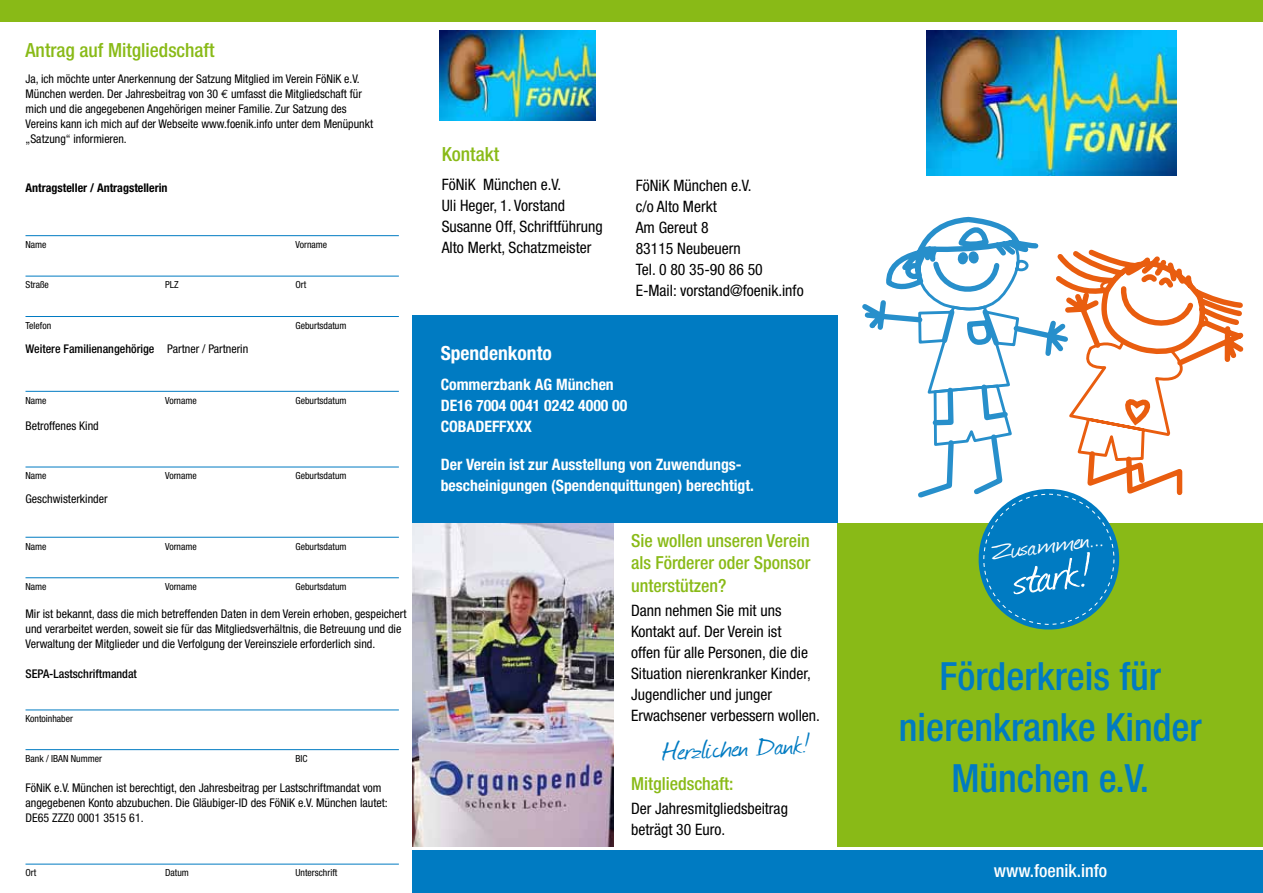
<style>
.page{position:relative;width:1263px;height:893px;background:#fff}
.page>*{position:absolute;margin:0;border:0;box-sizing:border-box;transform-origin:0 0}
.t1{font:51.45px "Journal";color:#fff;scale:1.2 1}
.t2{font:500 condensed 39px/51px "Helvetica Neue";color:#007bc2;text-align:center}
.t3{font:30.6px "Journal";color:#007bc2;scale:1.2 1}
.t4{font:29.25px "Journal";color:#fff;scale:1.2 1}
.t5{font:500 condensed 19.5px "Helvetica Neue";color:#89ba17}
.t6{font:700 condensed 19.5px "Helvetica Neue";color:#fff}
.t7{font:500 condensed 18px/22.5px "Helvetica Neue";color:#89ba17;text-align:justify}
.t8{font:500 condensed 18px "Helvetica Neue";color:#fff}
.t9{font:condensed 15.75px/21px "Helvetica Neue";color:#000}
.t10{font:700 condensed 15.75px/21px "Helvetica Neue";color:#fff}
.t11{font:condensed 12px/15px "Helvetica Neue";color:#000}
.t12{font:500 condensed 12px "Helvetica Neue";color:#000}
.t13{font:700 condensed 12px "Helvetica Neue";color:#000}
.t14{font:condensed 9.75px "Helvetica Neue";color:#000}
.s1{font-family:"Euro Mono";font-stretch:normal}
</style>
<div class="page">
<div style="left:412px;top:850px;width:851px;height:43px;background:#007bc2"></div>
<div style="left:412px;top:316px;width:426px;height:207px;background:#007bc2"></div>
<div style="left:838px;top:523px;width:425px;height:323px;background:#89ba17"></div>
<hr style="left:26px;top:235px;width:373px;height:1px;background:#007bc2">
<hr style="left:26px;top:276px;width:373px;height:1px;background:#007bc2">
<hr style="left:26px;top:316px;width:373px;height:1px;background:#007bc2">
<hr style="left:26px;top:391px;width:373px;height:1px;background:#007bc2">
<hr style="left:26px;top:710px;width:373px;height:1px;background:#007bc2">
<hr style="left:26px;top:749px;width:373px;height:1px;background:#007bc2">
<hr style="left:26px;top:864px;width:373px;height:1px;background:#007bc2">
<hr style="left:26px;top:467px;width:373px;height:1px;background:#007bc2">
<hr style="left:26px;top:537px;width:373px;height:1px;background:#007bc2">
<hr style="left:26px;top:577px;width:373px;height:1px;background:#007bc2">
<img style="left:926px;top:31px;width:251px;height:145px">
<img style="left:440px;top:31px;width:155px;height:89px">
<div style="left:0;top:0;width:1263px;height:21px;background:#89ba17"></div>
<svg style="left:862px;top:216px;width:382px;height:414px"></svg>
<img style="left:412px;top:523px;width:201px;height:323px">
<h3 class="t5" style="left:26px;top:38px;width:190px">Antrag auf Mitgliedschaft</h3>
<p class="t11" style="left:26px;top:72px;width:349px">Ja, ich möchte unter Anerkennung der Satzung Mitglied im Verein FöNiK e.V.<br>München werden. Der Jahresbeitrag von 30 <span class="s1">€</span> umfasst die Mitgliedschaft für mich und die angegebenen Angehörigen meiner Familie. Zur Satzung des Vereins kann ich mich auf der Webseite www.foenik.info unter dem Menüpunkt „Satzung“ informieren.</p>
<p class="t13" style="left:26px;top:181px;width:144px">Antragsteller / Antragstellerin</p>
<p class="t14" style="left:26px;top:239px;width:23px">Name</p>
<p class="t14" style="left:295px;top:239px;width:33px">Vorname</p>
<p class="t14" style="left:26px;top:279px;width:25px">Straße</p>
<p class="t14" style="left:165px;top:279px;width:15px">PLZ</p>
<p class="t14" style="left:296px;top:279px;width:12px">Ort</p>
<p class="t14" style="left:26px;top:320px;width:27px">Telefon</p>
<p class="t14" style="left:295px;top:320px;width:52px">Geburtsdatum</p>
<p class="t12" style="left:26px;top:342px;width:130px">Weitere Familienangehörige</p>
<p class="t11" style="left:167px;top:342px;width:83px">Partner / Partnerin</p>
<p class="t14" style="left:26px;top:395px;width:23px">Name</p>
<p class="t14" style="left:165px;top:395px;width:33px">Vorname</p>
<p class="t14" style="left:296px;top:395px;width:52px">Geburtsdatum</p>
<p class="t11" style="left:26px;top:418px;width:75px">Betroffenes Kind</p>
<p class="t14" style="left:26px;top:470px;width:23px">Name</p>
<p class="t14" style="left:165px;top:470px;width:33px">Vorname</p>
<p class="t14" style="left:296px;top:470px;width:52px">Geburtsdatum</p>
<p class="t11" style="left:26px;top:491px;width:84px">Geschwisterkinder</p>
<p class="t14" style="left:26px;top:540px;width:23px">Name</p>
<p class="t14" style="left:165px;top:540px;width:33px">Vorname</p>
<p class="t14" style="left:296px;top:540px;width:52px">Geburtsdatum</p>
<p class="t14" style="left:26px;top:581px;width:23px">Name</p>
<p class="t14" style="left:165px;top:581px;width:33px">Vorname</p>
<p class="t14" style="left:296px;top:581px;width:52px">Geburtsdatum</p>
<p class="t11" style="left:26px;top:606px;width:382px">Mir ist bekannt, dass die mich betreffenden Daten in dem Verein erhoben, gespeichert und verarbeitet werden, soweit sie für das Mitgliedsverhältnis, die Betreuung und die<br>Verwaltung der Mitglieder und die Verfolgung der Vereinsziele erforderlich sind.</p>
<p class="t12" style="left:26px;top:666px;width:113px">SEPA-Lastschriftmandat</p>
<p class="t14" style="left:26px;top:713px;width:49px">Kontoinhaber</p>
<p class="t14" style="left:26px;top:753px;width:78px">Bank / IBAN Nummer</p>
<p class="t14" style="left:295px;top:753px;width:14px">BIC</p>
<p class="t11" style="left:26px;top:780px;width:364px">FöNiK e.V. München ist berechtigt, den Jahresbeitrag per Lastschriftmandat vom angegebenen Konto abzubuchen. Die Gläubiger-ID des FöNiK e.V. München lautet:<br>DE65 ZZZ0 0001 3515 61.</p>
<p class="t14" style="left:26px;top:867px;width:12px">Ort</p>
<p class="t14" style="left:165px;top:867px;width:25px">Datum</p>
<p class="t14" style="left:296px;top:867px;width:43px">Unterschrift</p>
<h3 class="t5" style="left:442px;top:143px;width:59px">Kontakt</h3>
<h3 class="t9" style="left:442px;top:174px;width:162px">FöNiK München e.V.<br>Uli Heger, 1. Vorstand<br>Susanne Off, Schriftführung<br>Alto Merkt, Schatzmeister</h3>
<h3 class="t9" style="left:636px;top:175px;width:169px">FöNiK München e.V.<br>c/o Alto Merkt<br>Am Gereut 8<br>83115 Neubeuern<br>Tel. 0 80 35-90 86 50<br>E-Mail: vorstand@foenik.info</h3>
<h3 class="t6" style="left:441px;top:342px;width:113px">Spendenkonto</h3>
<h3 class="t10" style="left:441px;top:374px;width:188px">Commerzbank AG München<br>DE16 7004 0041 0242 4000 00<br>COBADEFFXXX</h3>
<h3 class="t10" style="left:441px;top:454px;width:315px">Der Verein ist zur Ausstellung von Zuwendungs&shy;bescheinigungen (Spendenquittungen) berechtigt.</h3>
<h3 class="t7" style="left:631px;top:529px;width:181px">Sie wollen unseren Verein als Förderer oder Sponsor unterstützen?</h3>
<h3 class="t9" style="left:631px;top:600px;width:190px">Dann nehmen Sie mit uns<br>Kontakt auf. Der Verein ist<br>offen für alle Personen, die die<br>Situation nierenkranker Kinder,<br>Jugendlicher und junger<br>Erwachsener verbessern wollen.</h3>
<h3 class="t3" style="left:662px;top:731px;width:124px;rotate:-3deg">Herzlichen Dank!</h3>
<h3 class="t7" style="left:631px;top:772px;width:104px">Mitgliedschaft:</h3>
<h3 class="t9" style="left:631px;top:798px;width:159px">Der Jahresmitgliedsbeitrag beträgt 30 Euro.</h3>
<h3 class="t4" style="left:990px;top:531px;width:95px;rotate:-7deg">Zusammen...</h3>
<h1 class="t1" style="left:1009px;top:545px;width:67px;rotate:-7deg">stark!</h1>
<h2 class="t2" style="left:899px;top:650px;width:304px">Förderkreis für nierenkranke Kinder<br>München e.V.</h2>
<h3 class="t8" style="left:994px;top:860px;width:115px">www.foenik.info</h3>
</div>
